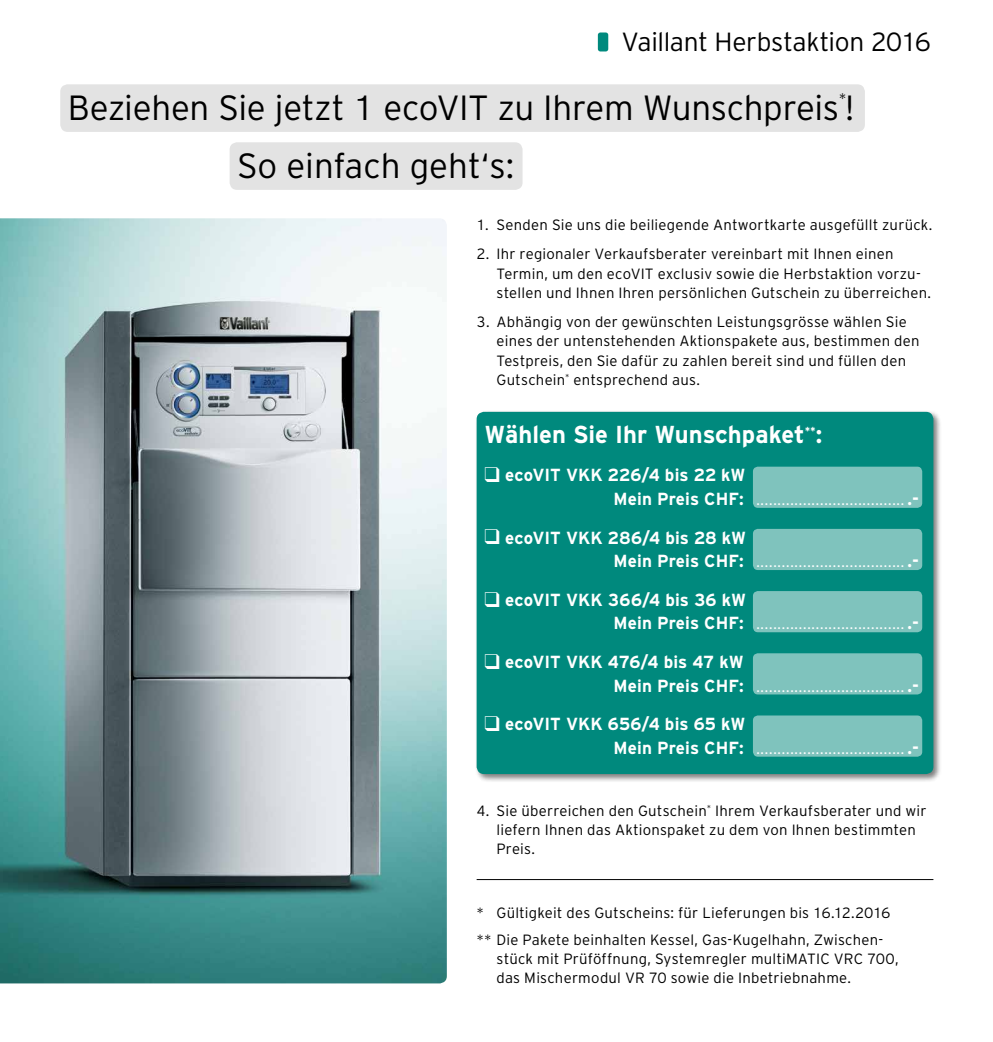
<style>
.page{position:relative;width:993px;height:1042px;background:#fff}
.page>*{position:absolute;margin:0;border:0;box-sizing:border-box;transform-origin:0 0}
.t1{font:300 35px "VAI Interstate";letter-spacing:-.01em;color:#000}
.t2{font:300 26.25px "VAI Interstate";letter-spacing:-.01em;color:#000}
.t3{font:700 24.5px "VAI Interstate";color:#fff}
.t4{font:700 17.5px "VAI Interstate";color:#fff}
.t5{font:300 15.22px "VAI Interstate";color:#000}
.t6{font:300 14.88px/19.2px "VAI Interstate";letter-spacing:.015em;color:#000}
.t7{font:700 10.5px "VAI Interstate";color:#fff}
.t8{font:700 10.15px "VAI Interstate";color:#fff}
.s1{font-size:17.5px}
</style>
<div class="page">
<hr style="left:476px;top:879px;width:457px;height:1px;background:#000">
<img style="left:0;top:218px;width:446px;height:765px">
<div style="left:597px;top:32px;width:11px;height:19px;background:#00897d;border-radius:3px"></div>
<div style="left:60px;top:84px;width:804px;height:48px;background:#e3e3e3;border-radius:7px"></div>
<div style="left:229px;top:142px;width:293px;height:48px;background:#e3e3e3;border-radius:7px"></div>
<div style="left:474px;top:410px;width:468px;height:373px;background:#000;opacity:.5"></div>
<div style="left:476px;top:412px;width:457px;height:362px;background:#00897d;border-radius:7px"></div>
<div style="left:752px;top:467px;width:169px;height:41px;background:#7fc3bd;border-radius:5px"></div>
<div style="left:752px;top:529px;width:169px;height:41px;background:#7fc3bd;border-radius:5px"></div>
<div style="left:752px;top:591px;width:169px;height:41px;background:#7fc3bd;border-radius:5px"></div>
<div style="left:752px;top:653px;width:169px;height:41px;background:#7fc3bd;border-radius:5px"></div>
<div style="left:752px;top:715px;width:169px;height:41px;background:#7fc3bd;border-radius:5px"></div>
<h2 class="t2" style="left:621px;top:27px;width:311px">Vaillant Herbstaktion 2016</h2>
<p class="t5" style="left:838px;top:90px;width:9px">*</p>
<h1 class="t1" style="left:68px;top:88px;width:787px">Beziehen Sie jetzt 1 ecoVIT zu Ihrem Wunschpreis !</h1>
<h1 class="t1" style="left:237px;top:146px;width:279px">So einfach geht‘s:</h1>
<p class="t6" style="left:476px;top:215px;width:457px">1. Senden Sie uns die beiliegende Antwortkarte ausgefüllt zurück.</p>
<p class="t6" style="left:496px;top:244px;width:436px;text-indent:-20px">2. Ihr regionaler Verkaufsberater vereinbart mit Ihnen einen<br>Termin, um den ecoVIT exclusiv sowie die Herbstaktion vorzu&shy;stellen und Ihnen Ihren persönlichen Gutschein zu überreichen.</p>
<p class="t6" style="left:496px;top:312px;width:424px;text-indent:-20px">3. Abhängig von der gewünschten Leistungsgrösse wählen Sie eines der untenstehenden Aktionspakete aus, bestimmen den Testpreis, den Sie dafür zu zahlen bereit sind und füllen den Gutschein<sup>*</sup> entsprechend aus.</p>
<h3 class="t3" style="left:484px;top:421px;width:321px">Wählen Sie Ihr Wunschpaket</h3>
<p class="t8" style="left:804px;top:424px;width:12px">**</p>
<h3 class="t3" style="left:815px;top:421px;width:8px">:</h3>
<p class="t4" style="left:484px;top:465px;width:262px">❑ ecoVIT VKK 226/4 bis 22 kW</p>
<p class="t7" style="left:613px;top:495px;width:307px"><span class="s1">Mein Preis CHF:</span> ................................... <span class="s1">.-</span></p>
<p class="t4" style="left:484px;top:528px;width:263px">❑ ecoVIT VKK 286/4 bis 28 kW</p>
<p class="t7" style="left:613px;top:558px;width:307px"><span class="s1">Mein Preis CHF:</span> ................................... <span class="s1">.-</span></p>
<p class="t4" style="left:484px;top:590px;width:263px">❑ ecoVIT VKK 366/4 bis 36 kW</p>
<p class="t7" style="left:613px;top:620px;width:307px"><span class="s1">Mein Preis CHF:</span> ................................... <span class="s1">.-</span></p>
<p class="t4" style="left:484px;top:652px;width:260px">❑ ecoVIT VKK 476/4 bis 47 kW</p>
<p class="t7" style="left:613px;top:682px;width:307px"><span class="s1">Mein Preis CHF:</span> ................................... <span class="s1">.-</span></p>
<p class="t4" style="left:484px;top:714px;width:262px">❑ ecoVIT VKK 656/4 bis 65 kW</p>
<p class="t7" style="left:613px;top:744px;width:307px"><span class="s1">Mein Preis CHF:</span> ................................... <span class="s1">.-</span></p>
<p class="t6" style="left:496px;top:801px;width:431px;text-indent:-20px">4. Sie überreichen den Gutschein<sup>*</sup> Ihrem Verkaufsberater und wir liefern Ihnen das Aktionspaket zu dem von Ihnen bestimmten<br>Preis.</p>
<p class="t6" style="left:476px;top:899px;width:415px;line-height:26.6px">* Gültigkeit des Gutscheins: für Lieferungen bis 16.12.2016 ** Die Pakete beinhalten Kessel, Gas-Kugelhahn, Zwischen-</p>
<p class="t6" style="left:496px;top:949px;width:403px">stück mit Prüföffnung, Systemregler multiMATIC VRC 700, das Mischermodul VR 70 sowie die Inbetriebnahme.</p>
</div>
